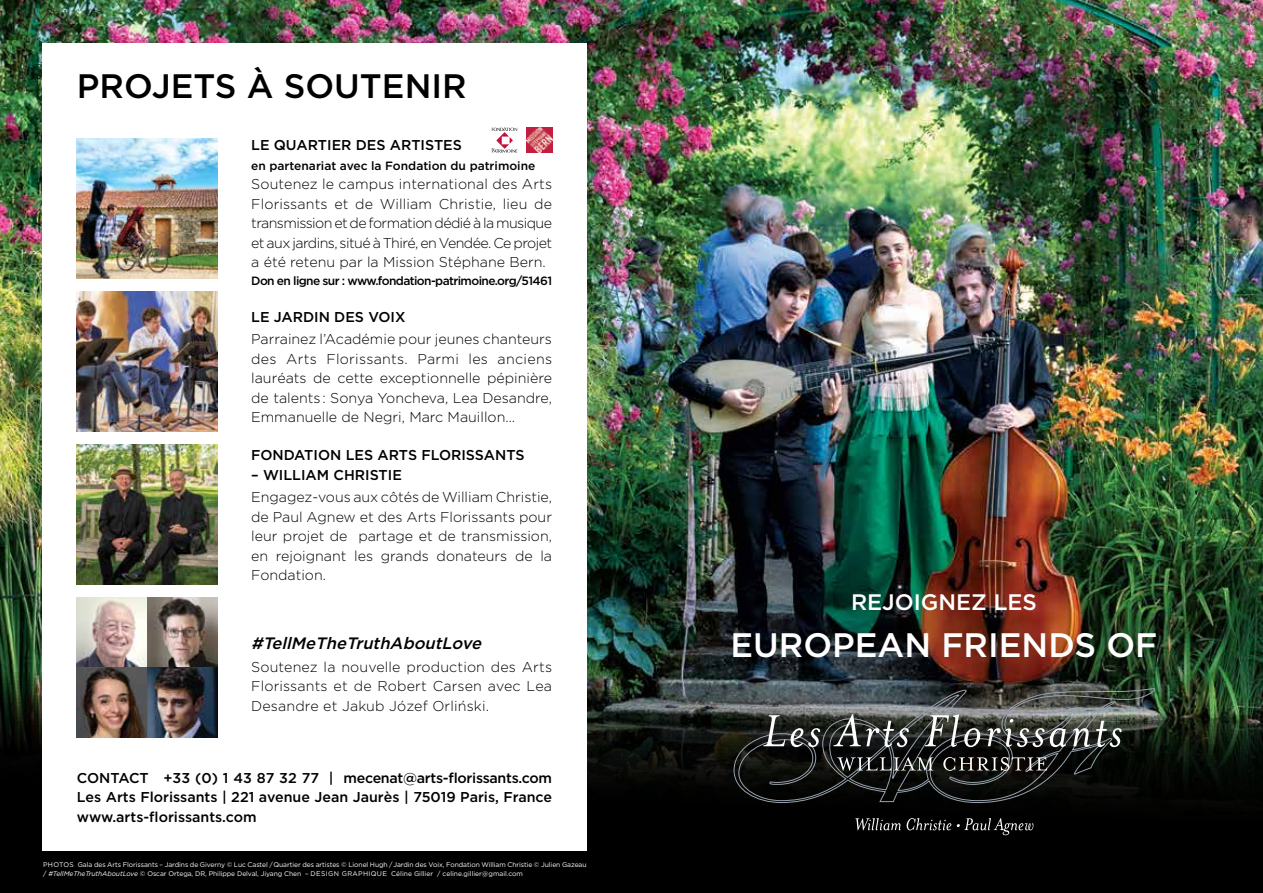
<style>
.page{position:relative;width:1263px;height:893px;background:#fff}
.page>*{position:absolute;margin:0;border:0;box-sizing:border-box;transform-origin:0 0}
.t1{font:500 33.9px "Gotham HTF";color:#fff}
.t2{font:500 33.9px "Gotham HTF";color:#000}
.t3{font:500 22.35px "Gotham HTF";color:#fff}
.t4{font:italic 500 16.5px "Gotham HTF";color:#000}
.t5{font:300 14.25px/19.5px "Gotham HTF";color:#000;text-align:justify}
.t6{font:500 14.25px/19.5px "Gotham HTF";color:#000;text-align:justify}
.t7{font:500 12px "Gotham HTF";letter-spacing:-.05em;color:#000}
.t8{font:500 12px "Gotham HTF";color:#000}
.t9{font:6.75px/9px "Gotham HTF";letter-spacing:-.01em;color:#fff}
.s1{font-style:italic}
</style>
<div class="page">
<img style="left:0;top:0;width:1263px;height:893px">
<svg style="left:855px;top:818px;width:179px;height:17px;background:#262626"></svg>
<div style="left:42px;top:43px;width:545px;height:807px;background:#fff"></div>
<svg style="left:492px;top:127px;width:25px;height:26px"></svg>
<img style="left:527px;top:127px;width:25px;height:26px">
<svg style="left:733px;top:688px;width:422px;height:115px;background:#2a2e2d"></svg>
<svg style="left:763px;top:714px;width:359px;height:33px;background:#565955"></svg>
<svg style="left:837px;top:757px;width:210px;height:14px;background:#494947"></svg>
<img style="left:77px;top:138px;width:140px;height:140px">
<img style="left:77px;top:291px;width:140px;height:141px">
<img style="left:77px;top:444px;width:140px;height:141px">
<img style="left:77px;top:597px;width:140px;height:141px">
<h1 class="t2" style="left:77px;top:67px;width:391px">PROJETS À SOUTENIR</h1>
<p class="t6" style="left:251px;top:135px;width:212px">LE QUARTIER DES ARTISTES</p>
<p class="t8" style="left:251px;top:158px;width:286px">en partenariat avec la Fondation du patrimoine</p>
<p class="t5" style="left:251px;top:174px;width:302px">Soutenez le campus international des Arts Florissants et de William Christie, lieu de transmission et de formation dédié à la musique et aux jardins, situé à Thiré, en Vendée. Ce projet a été retenu par la Mission Stéphane Bern.</p>
<p class="t7" style="left:251px;top:274px;width:302px">Don en ligne sur : www.fondation-patrimoine.org/51461</p>
<p class="t6" style="left:251px;top:307px;width:156px">LE JARDIN DES VOIX</p>
<p class="t5" style="left:251px;top:329px;width:302px">Parrainez l’Académie pour jeunes chanteurs des Arts Florissants. Parmi les anciens lauréats de cette exceptionnelle pépinière de talents : Sonya Yoncheva, Lea Desandre, Emmanuelle de Negri, Marc Mauillon…</p>
<p class="t6" style="left:251px;top:445px;width:275px">FONDATION LES ARTS FLORISSANTS</p>
<p class="t6" style="left:251px;top:465px;width:152px">– WILLIAM CHRISTIE</p>
<p class="t5" style="left:251px;top:487px;width:302px">Engagez-vous aux côtés de William Christie, de Paul Agnew et des Arts Florissants pour leur projet de partage et de transmission, en rejoignant les grands donateurs de la Fondation.</p>
<p class="t4" style="left:251px;top:634px;width:236px">#TellMeTheTruthAboutLove</p>
<p class="t5" style="left:251px;top:657px;width:302px">Soutenez la nouvelle production des Arts Florissants et de Robert Carsen avec Lea Desandre et Jakub Józef Orlin´ski.</p>
<p class="t6" style="left:77px;top:767px;width:477px">CONTACT +33 (0) 1 43 87 32 77 | mecenat@arts-florissants.com Les Arts Florissants | 221 avenue Jean Jaurès | 75019 Paris, France www.arts-florissants.com</p>
<p class="t9" style="left:43px;top:860px;width:545px">PHOTOS Gala des Arts Florissants – Jardins de Giverny © Luc Castel /Quartier des artistes © Lionel Hugh /Jardin des Voix, Fondation William Christie © Julien Gazeau / <span class="s1">#TellMeTheTruthAboutLove</span> © Oscar Ortega, DR, Philippe Delval, Jiyang Chen – DESIGN GRAPHIQUE Céline Gillier / celine.gillier@gmail.com</p>
<h2 class="t3" style="left:851px;top:589px;width:187px">REJOIGNEZ LES</h2>
<h1 class="t1" style="left:730px;top:625px;width:428px">EUROPEAN FRIENDS OF</h1>
</div>
